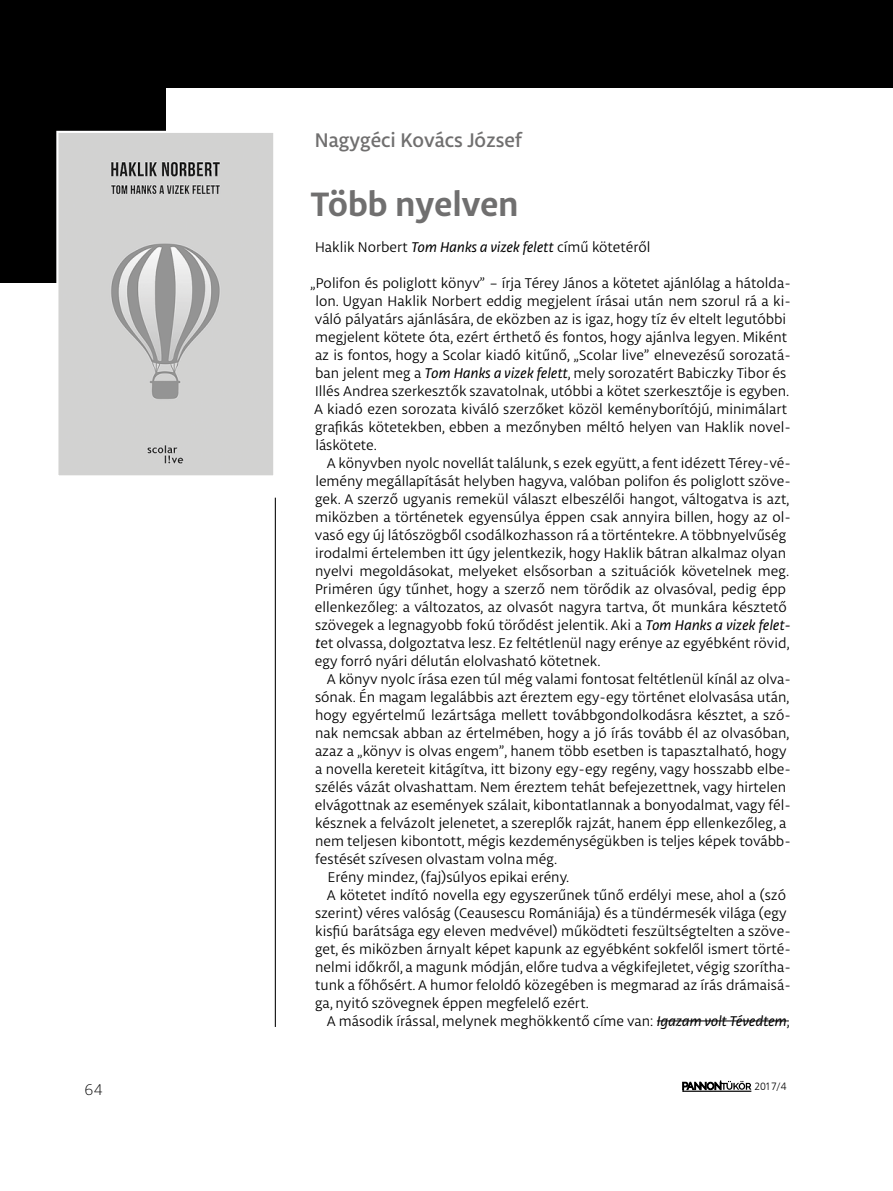
<style>
.page{position:relative;width:893px;height:1191px;background:#fff}
.page>*{position:absolute;margin:0;border:0;box-sizing:border-box;transform-origin:0 0}
.t1{font:700 36px "Libertad";color:#706f6f}
.t2{font:500 21px "Libertad";color:#706f6f}
.t3{font:100 16.5px "Libertad";color:#000}
.t4{font:15px/18px "Libertad";color:#000}
.t5{font:10.5px "H Humanist 777 Lt BT";color:#000}
.s1{font-style:italic}
</style>
<div class="page">
<svg style="left:682px;top:1080px;width:69px;height:11px"></svg>
<div style="left:0;top:0;width:166px;height:283px;background:#000"></div>
<hr style="left:657px;top:1020px;width:130px;height:1px;background:#000">
<img style="left:59px;top:134px;width:213px;height:340px">
<div style="left:56px;top:131px;width:219px;height:346px;border:2px solid #fff"></div>
<div style="left:0;top:0;width:893px;height:88px;background:#000"></div>
<hr style="left:275px;top:497px;width:1px;height:530px;background:#000">
<p class="t3" style="left:85px;top:1080px;width:20px">64</p>
<h2 class="t2" style="left:315px;top:127px;width:208px">Nagygéci Kovács József</h2>
<h1 class="t1" style="left:311px;top:179px;width:209px">Több nyelven</h1>
<p class="t4" style="left:315px;top:237px;width:337px">Haklik Norbert <span class="s1">Tom Hanks a vizek felett</span> című kötetéről</p>
<p class="t4" style="left:311px;top:273px;width:482px">„Polifon és poliglott könyv” – írja Térey János a kötetet ajánlólag a hátolda&shy;lon. Ugyan Haklik Norbert eddig megjelent írásai után nem szorul rá a ki&shy;váló pályatárs ajánlására, de eközben az is igaz, hogy tíz év eltelt legutóbbi megjelent kötete óta, ezért érthető és fontos, hogy ajánlva legyen. Miként az is fontos, hogy a Scolar kiadó kitűnő, „Scolar live” elnevezésű sorozatá&shy;ban jelent meg a <span class="s1">Tom Hanks a vizek felett</span>, mely sorozatért Babiczky Tibor és Illés Andrea szerkesztők szavatolnak, utóbbi a kötet szerkesztője is egyben.<br>A kiadó ezen sorozata kiváló szerzőket közöl keményborítójú, minimálart grafikás kötetekben, ebben a mezőnyben méltó helyen van Haklik novel&shy;láskötete.</p>
<p class="t4" style="left:315px;top:453px;width:478px;text-indent:12px">A könyvben nyolc novellát találunk, s ezek együtt, a fent idézett Térey-vé&shy;lemény megállapítását helyben hagyva, valóban polifon és poliglott szöve&shy;gek. A szerző ugyanis remekül választ elbeszélői hangot, váltogatva is azt, miközben a történetek egyensúlya éppen csak annyira billen, hogy az ol&shy;vasó egy új látószögből csodálkozhasson rá a történtekre. A többnyelvűség irodalmi értelemben itt úgy jelentkezik, hogy Haklik bátran alkalmaz olyan nyelvi megoldásokat, melyeket elsősorban a szituációk követelnek meg.<br>Priméren úgy tűnhet, hogy a szerző nem törődik az olvasóval, pedig épp ellenkezőleg: a változatos, az olvasót nagyra tartva, őt munkára késztető szövegek a legnagyobb fokú törődést jelentik. Aki a <span class="s1">Tom Hanks a vizek felet&shy;t</span>et olvassa, dolgoztatva lesz. Ez feltétlenül nagy erénye az egyébként rövid, egy forró nyári délután elolvasható kötetnek.</p>
<p class="t4" style="left:327px;top:669px;width:466px">A könyv nyolc írása ezen túl még valami fontosat feltétlenül kínál az olva-</p>
<p class="t4" style="left:315px;top:687px;width:476px">sónak. Én magam legalábbis azt éreztem egy-egy történet elolvasása után,</p>
<p class="t4" style="left:315px;top:705px;width:477px">hogy egyértelmű lezártsága mellett továbbgondolkodásra késztet, a szó-</p>
<p class="t4" style="left:315px;top:723px;width:476px">nak nemcsak abban az értelmében, hogy a jó írás tovább él az olvasóban,</p>
<p class="t4" style="left:315px;top:741px;width:473px">azaz a „könyv is olvas engem”, hanem több esetben is tapasztalható, hogy</p>
<p class="t4" style="left:315px;top:759px;width:477px">a novella kereteit kitágítva, itt bizony egy-egy regény, vagy hosszabb elbe-</p>
<p class="t4" style="left:315px;top:777px;width:473px">szélés vázát olvashattam. Nem éreztem tehát befejezettnek, vagy hirtelen</p>
<p class="t4" style="left:315px;top:795px;width:477px">elvágottnak az események szálait, kibontatlannak a bonyodalmat, vagy fél-</p>
<p class="t4" style="left:315px;top:813px;width:473px">késznek a felvázolt jelenetet, a szereplők rajzát, hanem épp ellenkezőleg, a</p>
<p class="t4" style="left:315px;top:831px;width:477px">nem teljesen kibontott, mégis kezdeménységükben is teljes képek tovább-</p>
<p class="t4" style="left:315px;top:849px;width:244px">festését szívesen olvastam volna még.</p>
<p class="t4" style="left:328px;top:867px;width:243px">Erény mindez, (faj)súlyos epikai erény.</p>
<p class="t4" style="left:327px;top:885px;width:461px">A kötetet indító novella egy egyszerűnek tűnő erdélyi mese, ahol a (szó</p>
<p class="t4" style="left:315px;top:903px;width:473px">szerint) véres valóság (Ceausescu Romániája) és a tündérmesék világa (egy</p>
<p class="t4" style="left:315px;top:921px;width:477px">kisfiú barátsága egy eleven medvével) működteti feszültségtelten a szöve-</p>
<p class="t4" style="left:315px;top:939px;width:477px">get, és miközben árnyalt képet kapunk az egyébként sokfelől ismert törté-</p>
<p class="t4" style="left:315px;top:957px;width:477px">nelmi időkről, a magunk módján, előre tudva a végkifejletet, végig szorítha-</p>
<p class="t4" style="left:315px;top:975px;width:477px">tunk a főhősért. A humor feloldó közegében is megmarad az írás drámaisá-</p>
<p class="t4" style="left:315px;top:993px;width:275px">ga, nyitó szövegnek éppen megfelelő ezért.</p>
<p class="t4" style="left:327px;top:1011px;width:464px">A második írással, melynek meghökkentő címe van: <span class="s1">Igazam volt Tévedtem</span>,</p>
<p class="t5" style="left:755px;top:1080px;width:34px">2017/4</p>
</div>
